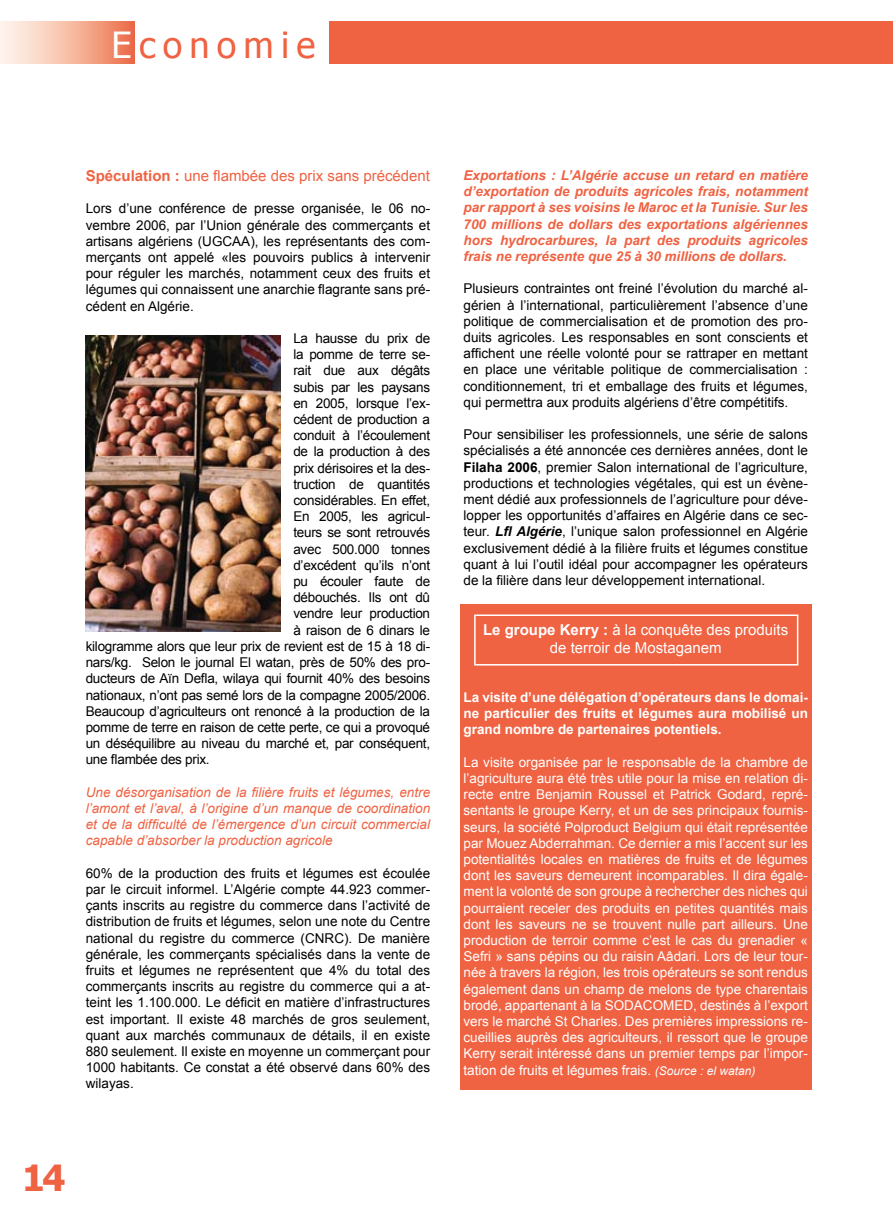
<style>
.page{position:relative;width:893px;height:1212px;background:#fff}
.page>*{position:absolute;margin:0;border:0;box-sizing:border-box;transform-origin:0 0}
.t1{font:36px "Tahoma";letter-spacing:.2em;color:#ef6242}
.t2{font:700 36px "Tahoma";color:#ef6242}
.t3{font:15px/18px "Arial";color:#fff;text-align:center}
.t4{font:15px "Arial";color:#ef6242}
.t5{font:13.5px/16.2px "Arial";letter-spacing:-.02em;color:#000;text-align:justify}
.t6{font:13.5px/16.2px "Arial";color:#fff;text-align:justify}
.t7{font:italic 700 13.5px/16.2px "Arial";color:#ef6242;text-align:justify}
.t8{font:italic 13.5px/16.2px "Arial";color:#ef6242;text-align:justify}
.t9{font:700 13.5px/16.2px "Arial";color:#fff;text-align:justify}
.s1{color:#fff}
.s2{font-weight:700}
.s3{font-weight:700;font-style:italic}
.s4{font-style:italic;font-size:12px}
</style>
<div class="page">
<div style="left:0;top:21px;width:134px;height:43px;background:linear-gradient(to right,#fffff9,#ed754f)"></div>
<div style="left:330px;top:21px;width:563px;height:43px;background:#ef6242"></div>
<div style="left:460px;top:604px;width:352px;height:486px;background:#ef6242"></div>
<img style="left:85px;top:335px;width:196px;height:296px">
<div style="left:474px;top:614px;width:324px;height:51px;border:2px solid #fff"></div>
<h1 class="t1" style="left:112px;top:21px;width:205px"><span class="s1">E</span>conomie</h1>
<p class="t4" style="left:86px;top:166px;width:346px"><span class="s2">Spéculation :</span> une flambée des prix sans précédent</p>
<p class="t5" style="left:86px;top:201px;width:346px">Lors d’une conférence de presse organisée, le 06 no&shy;vembre 2006, par l’Union générale des commerçants et artisans algériens (UGCAA), les représentants des com&shy;merçants ont appelé «les pouvoirs publics à intervenir pour réguler les marchés, notamment ceux des fruits et légumes qui connaissent une anarchie flagrante sans pré&shy;cédent en Algérie.</p>
<p class="t5" style="left:293px;top:330px;width:138px">La hausse du prix de</p>
<p class="t5" style="left:293px;top:347px;width:138px">la pomme de terre se-</p>
<p class="t5" style="left:293px;top:363px;width:138px">rait due aux dégâts</p>
<p class="t5" style="left:293px;top:379px;width:138px">subis par les paysans</p>
<p class="t5" style="left:293px;top:395px;width:138px">en 2005, lorsque l’ex-</p>
<p class="t5" style="left:293px;top:411px;width:138px">cédent de production a</p>
<p class="t5" style="left:293px;top:428px;width:138px">conduit à l’écoulement</p>
<p class="t5" style="left:293px;top:444px;width:138px">de la production à des</p>
<p class="t5" style="left:293px;top:460px;width:138px">prix dérisoires et la des-</p>
<p class="t5" style="left:293px;top:476px;width:138px">truction de quantités</p>
<p class="t5" style="left:293px;top:492px;width:138px">considérables. En effet,</p>
<p class="t5" style="left:293px;top:509px;width:138px">En 2005, les agricul-</p>
<p class="t5" style="left:293px;top:525px;width:138px">teurs se sont retrouvés</p>
<p class="t5" style="left:293px;top:541px;width:138px">avec 500.000 tonnes</p>
<p class="t5" style="left:293px;top:557px;width:138px">d’excédent qu’ils n’ont</p>
<p class="t5" style="left:293px;top:573px;width:138px">pu écouler faute de</p>
<p class="t5" style="left:293px;top:590px;width:138px">débouchés. Ils ont dû</p>
<p class="t5" style="left:293px;top:606px;width:138px">vendre leur production</p>
<p class="t5" style="left:293px;top:622px;width:138px">à raison de 6 dinars le</p>
<p class="t5" style="left:86px;top:638px;width:346px">kilogramme alors que leur prix de revient est de 15 à 18 di-</p>
<p class="t5" style="left:86px;top:654px;width:346px">nars/kg. Selon le journal El watan, près de 50% des pro-</p>
<p class="t5" style="left:86px;top:671px;width:346px">ducteurs de Aïn Defla, wilaya qui fournit 40% des besoins</p>
<p class="t5" style="left:86px;top:687px;width:346px">nationaux, n’ont pas semé lors de la compagne 2005/2006.</p>
<p class="t5" style="left:86px;top:703px;width:346px">Beaucoup d’agriculteurs ont renoncé à la production de la</p>
<p class="t5" style="left:86px;top:719px;width:346px">pomme de terre en raison de cette perte, ce qui a provoqué</p>
<p class="t5" style="left:86px;top:735px;width:346px">un déséquilibre au niveau du marché et, par conséquent,</p>
<p class="t5" style="left:86px;top:752px;width:125px">une flambée des prix.</p>
<p class="t8" style="left:86px;top:784px;width:346px">Une désorganisation de la filière fruits et légumes, entre l’amont et l’aval, à l’origine d’un manque de coordination et de la difficulté de l’émergence d’un circuit commercial capable d’absorber la production agricole</p>
<p class="t5" style="left:86px;top:865px;width:346px">60% de la production des fruits et légumes est écoulée par le circuit informel. L’Algérie compte 44.923 commer&shy;çants inscrits au registre du commerce dans l’activité de distribution de fruits et légumes, selon une note du Centre national du registre du commerce (CNRC). De manière générale, les commerçants spécialisés dans la vente de fruits et légumes ne représentent que 4% du total des commerçants inscrits au registre du commerce qui a at&shy;teint les 1.100.000. Le déficit en matière d’infrastructures est important. Il existe 48 marchés de gros seulement, quant aux marchés communaux de détails, il en existe 880 seulement. Il existe en moyenne un commerçant pour 1000 habitants. Ce constat a été observé dans 60% des wilayas.</p>
<h1 class="t2" style="left:22px;top:1152px;width:45px">14</h1>
<p class="t7" style="left:463px;top:168px;width:346px">Exportations : L’Algérie accuse un retard en matière d’exportation de produits agricoles frais, notamment par rapport à ses voisins le Maroc et la Tunisie. Sur les 700 millions de dollars des exportations algériennes hors hydrocarbures, la part des produits agricoles frais ne représente que 25 à 30 millions de dollars.</p>
<p class="t5" style="left:463px;top:281px;width:346px">Plusieurs contraintes ont freiné l’évolution du marché al&shy;gérien à l’international, particulièrement l’absence d’une politique de commercialisation et de promotion des pro&shy;duits agricoles. Les responsables en sont conscients et affichent une réelle volonté pour se rattraper en mettant en place une véritable politique de commercialisation : conditionnement, tri et emballage des fruits et légumes, qui permettra aux produits algériens d’être compétitifs.</p>
<p class="t5" style="left:463px;top:426px;width:346px">Pour sensibiliser les professionnels, une série de salons spécialisés a été annoncée ces dernières années, dont le <span class="s2">Filaha 2006</span>, premier Salon international de l’agriculture, productions et technologies végétales, qui est un évène&shy;ment dédié aux professionnels de l’agriculture pour déve&shy;lopper les opportunités d’affaires en Algérie dans ce sec&shy;teur. <span class="s3">Lfl Algérie</span>, l’unique salon professionnel en Algérie exclusivement dédié à la filière fruits et légumes constitue quant à lui l’outil idéal pour accompagner les opérateurs de la filière dans leur développement international.</p>
<p class="t3" style="left:483px;top:621px;width:307px"><span class="s2">Le groupe Kerry :</span> à la conquête des produits de terroir de Mostaganem</p>
<p class="t9" style="left:463px;top:690px;width:346px">La visite d’une délégation d’opérateurs dans le domai&shy;ne particulier des fruits et légumes aura mobilisé un grand nombre de partenaires potentiels.</p>
<p class="t6" style="left:463px;top:754px;width:346px">La visite organisée par le responsable de la chambre de l’agriculture aura été très utile pour la mise en relation di&shy;recte entre Benjamin Roussel et Patrick Godard, repré&shy;sentants le groupe Kerry, et un de ses principaux fournis&shy;seurs, la société Polproduct Belgium qui était représentée par Mouez Abderrahman. Ce dernier a mis l’accent sur les potentialités locales en matières de fruits et de légumes dont les saveurs demeurent incomparables. Il dira égale&shy;ment la volonté de son groupe à rechercher des niches qui pourraient receler des produits en petites quantités mais dont les saveurs ne se trouvent nulle part ailleurs. Une production de terroir comme c’est le cas du grenadier « Sefri » sans pépins ou du raisin Aâdari. Lors de leur tour&shy;née à travers la région, les trois opérateurs se sont rendus également dans un champ de melons de type charentais brodé, appartenant à la SODACOMED, destinés à l’export vers le marché St Charles. Des premières impressions re&shy;cueillies auprès des agriculteurs, il ressort que le groupe Kerry serait intéressé dans un premier temps par l’impor&shy;tation de fruits et légumes frais. <span class="s4">(Source : el watan)</span></p>
</div>
